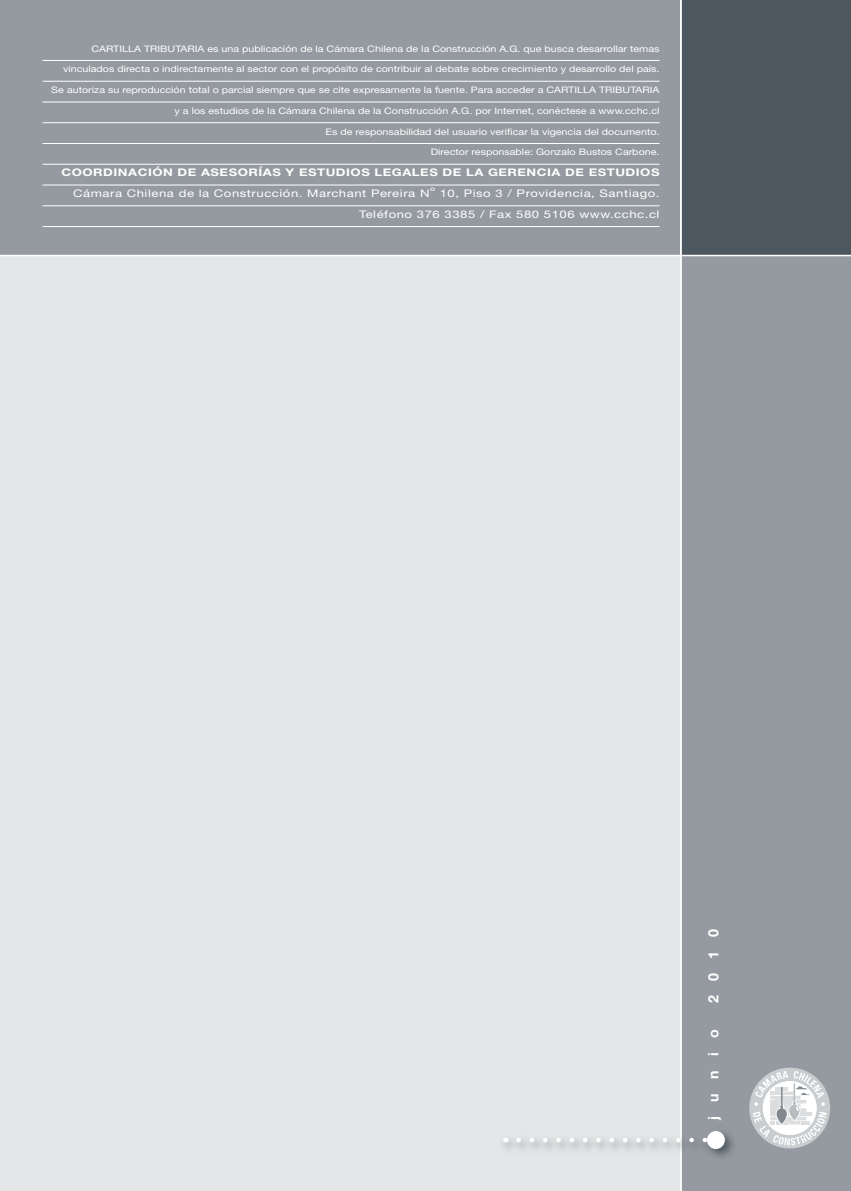
<style>
.page{position:relative;width:851px;height:1191px;background:#fff}
.page>*{position:absolute;margin:0;border:0;box-sizing:border-box;transform-origin:0 0}
.t1{font:700 14.25px "Helvetica Neue";letter-spacing:1em;color:#fff}
.t2{font:10.5px/20.7px "Helvetica Neue";letter-spacing:.04em;color:#fff;text-align:right;scale:1.25 1}
.t3{font:700 10.5px "Helvetica Neue";letter-spacing:.04em;color:#fff;scale:1.25 1}
.t4{font:9px "Helvetica Neue";color:#fff;scale:1.19 1}
</style>
<div class="page">
<div style="left:0;top:0;width:680px;height:255px;background:#949a9f"></div>
<div style="left:0;top:255px;width:680px;height:936px;background:#e4e6e7"></div>
<div style="left:680px;top:255px;width:170px;height:936px;background:#949a9f"></div>
<div style="left:680px;top:0;width:170px;height:255px;background:#4c575f"></div>
<hr style="left:0;top:255px;width:850px;height:1px;background:#fff">
<hr style="left:680px;top:0;width:1px;height:1191px;background:#fff">
<svg style="left:503px;top:1126px;width:230px;height:36px"></svg>
<svg style="left:518px;top:1137px;width:188px;height:5px"></svg>
<div style="left:706px;top:1131px;width:18px;height:18px;background:#fff;border-radius:50%"></div>
<hr style="left:43px;top:60px;width:616px;height:1px;background:#fff">
<hr style="left:43px;top:81px;width:616px;height:1px;background:#fff">
<hr style="left:43px;top:102px;width:616px;height:1px;background:#fff">
<hr style="left:43px;top:122px;width:616px;height:1px;background:#fff">
<hr style="left:43px;top:143px;width:616px;height:1px;background:#fff">
<hr style="left:43px;top:164px;width:616px;height:1px;background:#fff">
<hr style="left:43px;top:185px;width:616px;height:1px;background:#fff">
<hr style="left:43px;top:205px;width:616px;height:1px;background:#fff">
<hr style="left:43px;top:226px;width:616px;height:1px;background:#fff">
<div style="left:749px;top:1067px;width:81px;height:81px;background:#c9cdcf;border-radius:50%"></div>
<svg style="left:752px;top:1070px;width:74px;height:75px"></svg>
<p class="t4" style="left:91px;top:43px;width:479px">CARTILLA TRIBUTARIA es una publicación de la Cámara Chilena de la Construcción A.G. que busca desarrollar temas</p>
<p class="t4" style="left:63px;top:64px;width:502px">vinculados directa o indirectamente al sector con el propósito de contribuir al debate sobre crecimiento y desarrollo del país.</p>
<p class="t4" style="left:51px;top:84px;width:512px">Se autoriza su reproducción total o parcial siempre que se cite expresamente la fuente. Para acceder a CARTILLA TRIBUTARIA</p>
<p class="t4" style="left:175px;top:105px;width:409px">y a los estudios de la Cámara Chilena de la Construcción A.G. por Internet, conéctese a www.cchc.cl</p>
<p class="t4" style="left:325px;top:126px;width:282px">Es de responsabilidad del usuario verificar la vigencia del documento.</p>
<p class="t4" style="left:430px;top:147px;width:194px">Director responsable: Gonzalo Bustos Carbone.</p>
<p class="t3" style="left:62px;top:166px;width:480px">COORDINACIÓN DE ASESORÍAS Y ESTUDIOS LEGALES DE LA GERENCIA DE ESTUDIOS</p>
<p class="t2" style="left:73px;top:183px;width:470px">Cámara Chilena de la Construcción. Marchant Pereira Nº 10, Piso 3 / Providencia, Santiago.<br>Teléfono 376 3385 / Fax 580 5106 www.cchc.cl</p>
<h1 class="t1" style="left:704px;top:1003px;width:76px;rotate:-90deg">2010</h1>
<h1 class="t1" style="left:704px;top:1120px;width:92px;rotate:-90deg">juni o</h1>
</div>
